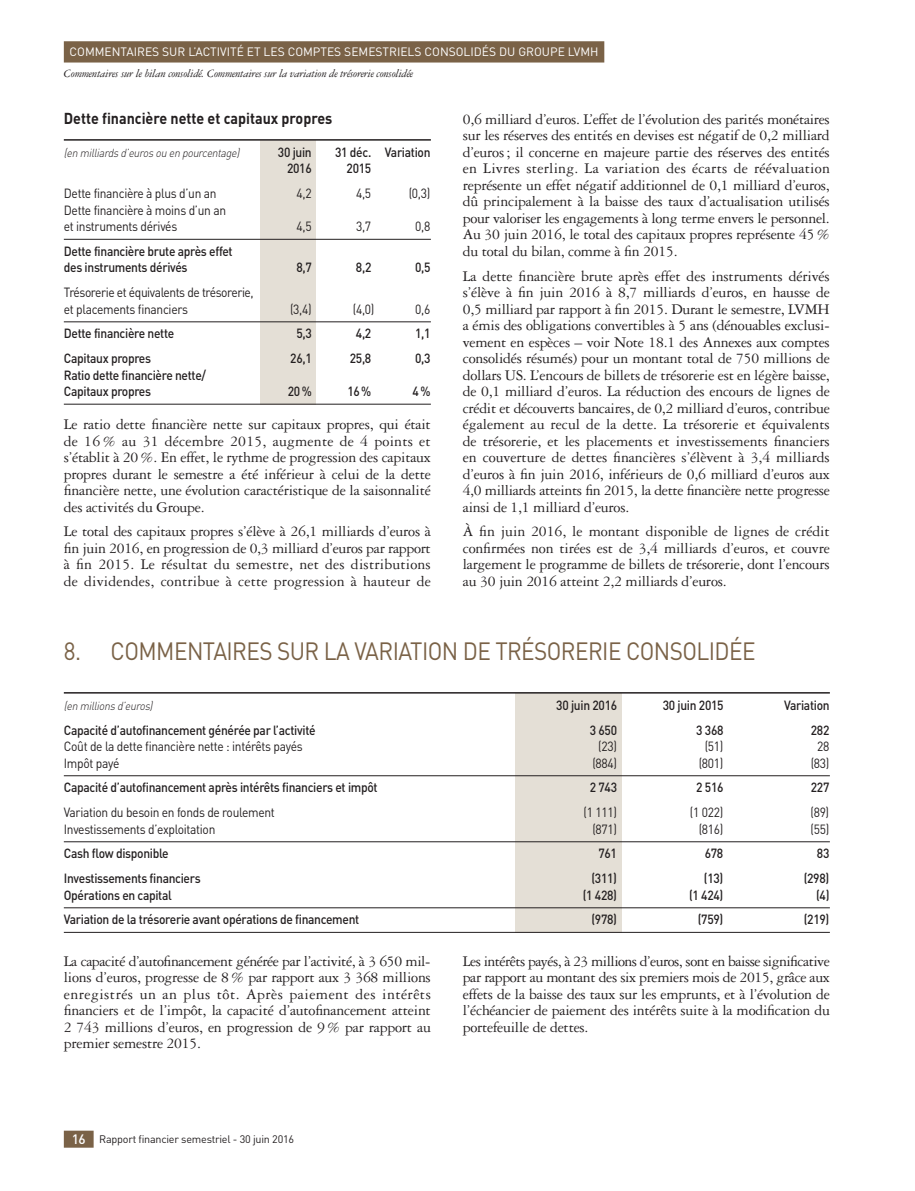
<style>
.page{position:relative;width:915px;height:1191px;background:#fff}
.page>*{position:absolute;margin:0;border:0;box-sizing:border-box;transform-origin:0 0}
.t1{font:24.75px "DIN";letter-spacing:-.025em;color:#7a6247;scale:.91 1}
.t2{font:15.75px/16.5px "Garamond 3 LT Std";letter-spacing:-.015em;color:#231f20;text-align:justify}
.t3{font:700 15.6px "DIN";color:#231f20;scale:.91 1}
.t4{font:500 13.2px/16.5px "DIN";letter-spacing:-.025em;color:#231f20;scale:.91 1}
.t5{font:13.2px/16.5px "DIN";letter-spacing:-.025em;color:#231f20;scale:.91 1}
.t6{font:italic 12px "Garamond 3 LT Std";letter-spacing:-.02em;color:#231f20}
.t7{font:12px "DIN";color:#fff}
.t8{font:italic 300 11.55px "DIN";color:#231f20;scale:.91 1}
.t9{font:10.8px "DIN";letter-spacing:-.02em;color:#231f20}
.s1{font-weight:500;font-size:13.5px;color:#fff}
</style>
<div class="page">
<div style="left:514px;top:693px;width:107px;height:239px;background:#e4dfd6"></div>
<div style="left:260px;top:140px;width:56px;height:264px;background:#e4dfd6"></div>
<hr style="left:64px;top:692px;width:765px;height:1px;background:#231f20">
<hr style="left:64px;top:775px;width:765px;height:1px;background:#231f20">
<hr style="left:64px;top:841px;width:765px;height:1px;background:#231f20">
<hr style="left:64px;top:907px;width:765px;height:1px;background:#231f20">
<hr style="left:64px;top:932px;width:765px;height:1px;background:#231f20">
<hr style="left:64px;top:139px;width:367px;height:2px;background:#231f20">
<hr style="left:64px;top:239px;width:367px;height:1px;background:#231f20">
<hr style="left:64px;top:321px;width:367px;height:1px;background:#231f20">
<hr style="left:64px;top:404px;width:367px;height:1px;background:#231f20">
<div style="left:64px;top:41px;width:540px;height:22px;background:#7a6247"></div>
<div style="left:64px;top:1130px;width:30px;height:17px;background:#7a6247"></div>
<p class="t7" style="left:70px;top:47px;width:530px">COMMENTAIRES SUR L’ACTIVITÉ ET LES COMPTES SEMESTRIELS CONSOLIDÉS DU GROUPE LVMH</p>
<p class="t6" style="left:64px;top:69px;width:351px">Commentaires sur le bilan consolidé. Commentaires sur la variation de trésorerie consolidée</p>
<p class="t3" style="left:64px;top:113px;width:296px">Dette financière nette et capitaux propres</p>
<p class="t8" style="left:64px;top:149px;width:197px">(en milliards d’euros ou en pourcentage)</p>
<p class="t4" style="left:278px;top:145px;width:39px">30 juin</p>
<p class="t4" style="left:335px;top:145px;width:106px">31 déc. Variation</p>
<p class="t4" style="left:287px;top:162px;width:29px">20 16</p>
<p class="t4" style="left:346px;top:162px;width:29px">20 15</p>
<p class="t5" style="left:64px;top:187px;width:169px">Dette financière à plus d’un an</p>
<p class="t5" style="left:296px;top:187px;width:18px">4,2</p>
<p class="t5" style="left:356px;top:187px;width:18px">4,5</p>
<p class="t5" style="left:408px;top:187px;width:25px">(0,3)</p>
<p class="t5" style="left:64px;top:203px;width:180px">Dette financière à moins d’un an et instruments dérivés</p>
<p class="t5" style="left:296px;top:220px;width:18px">4,5</p>
<p class="t5" style="left:356px;top:220px;width:18px">3,7</p>
<p class="t5" style="left:415px;top:220px;width:18px">0,8</p>
<p class="t4" style="left:64px;top:244px;width:187px">Dette financière brute après effet des instruments dérivés</p>
<p class="t5" style="left:64px;top:286px;width:210px">Trésorerie et équivalents de trésorerie, et placements financiers</p>
<p class="t4" style="left:296px;top:261px;width:18px">8,7</p>
<p class="t4" style="left:356px;top:261px;width:18px">8,2</p>
<p class="t4" style="left:415px;top:261px;width:18px">0,5</p>
<p class="t5" style="left:290px;top:302px;width:25px">(3,4)</p>
<p class="t5" style="left:353px;top:302px;width:25px">(4,0)</p>
<p class="t5" style="left:415px;top:302px;width:18px">0,6</p>
<p class="t4" style="left:64px;top:327px;width:123px">Dette financière nette</p>
<p class="t4" style="left:296px;top:327px;width:18px">5,3</p>
<p class="t4" style="left:356px;top:327px;width:18px">4,2</p>
<p class="t4" style="left:415px;top:327px;width:18px">1,1</p>
<p class="t4" style="left:64px;top:351px;width:97px">Capitaux propres</p>
<p class="t4" style="left:290px;top:351px;width:25px">26,1</p>
<p class="t4" style="left:350px;top:351px;width:25px">25,8</p>
<p class="t4" style="left:415px;top:351px;width:18px">0,3</p>
<p class="t4" style="left:64px;top:368px;width:158px">Ratio dette financière nette /<br>Capitaux propres</p>
<p class="t4" style="left:288px;top:384px;width:28px">20 %</p>
<p class="t4" style="left:347px;top:384px;width:28px">16 %</p>
<p class="t4" style="left:412px;top:384px;width:21px">4 %</p>
<p class="t2" style="left:64px;top:417px;width:368px">Le ratio dette financière nette sur capitaux propres, qui était de 16 % au 31 décembre 2015, augmente de 4 points et s’établit à 20 %. En effet, le rythme de progression des capitaux propres durant le semestre a été inférieur à celui de la dette financière nette, une évolution caractéristique de la saisonnalité des activités du Groupe.</p>
<p class="t2" style="left:64px;top:525px;width:368px">Le total des capitaux propres s’élève à 26,1 milliards d’euros à fin juin 2016, en progression de 0,3 milliard d’euros par rapport à fin 2015. Le résultat du semestre, net des distributions de dividendes, contribue à cette progression à hauteur de</p>
<p class="t2" style="left:462px;top:112px;width:368px">0,6 milliard d’euros. L’effet de l’évolution des parités monétaires sur les réserves des entités en devises est négatif de 0,2 milliard d’euros ; il concerne en majeure partie des réserves des entités en Livres sterling. La variation des écarts de réévaluation représente un effet négatif additionnel de 0,1 milliard d’euros, dû principalement à la baisse des taux d’actualisation utilisés pour valoriser les engagements à long terme envers le personnel.<br>Au 30 juin 2016, le total des capitaux propres représente 45 % du total du bilan, comme à fin 2015.</p>
<p class="t2" style="left:462px;top:269px;width:368px">La dette financière brute après effet des instruments dérivés s’élève à fin juin 2016 à 8,7 milliards d’euros, en hausse de 0,5 milliard par rapport à fin 2015. Durant le semestre, LVMH a émis des obligations convertibles à 5 ans (dénouables exclusi - vement en espèces – voir Note 18.1 des Annexes aux comptes consolidés résumés) pour un montant total de 750 millions de dollars US. L’encours de billets de trésorerie est en légère baisse, de 0,1 milliard d’euros. La réduction des encours de lignes de crédit et découverts bancaires, de 0,2 milliard d’euros, contribue également au recul de la dette. La trésorerie et équivalents de trésorerie, et les placements et investissements financiers en couverture de dettes financières s’élèvent à 3,4 milliards d’euros à fin juin 2016, inférieurs de 0,6 milliard d’euros aux 4,0 milliards atteints fin 2015, la dette financière nette progresse ainsi de 1,1 milliard d’euros.</p>
<p class="t2" style="left:462px;top:525px;width:368px">À fin juin 2016, le montant disponible de lignes de crédit confirmées non tirées est de 3,4 milliards d’euros, et couvre largement le programme de billets de trésorerie, dont l’encours au 30 juin 2016 atteint 2,2 milliards d’euros.</p>
<h1 class="t1" style="left:64px;top:642px;width:761px">8. COMMENTAIRES SUR LA VARIATION DE TRÉSORERIE CONSOLIDÉE</h1>
<p class="t8" style="left:64px;top:701px;width:101px">(en millions d’euros)</p>
<p class="t4" style="left:556px;top:698px;width:68px">30 juin 2016</p>
<p class="t4" style="left:662px;top:698px;width:68px">30 juin 2015</p>
<p class="t4" style="left:783px;top:698px;width:52px">Variation</p>
<p class="t4" style="left:64px;top:723px;width:278px">Capacité d’autofinancement générée par l’activité</p>
<p class="t4" style="left:589px;top:723px;width:31px">3 650</p>
<p class="t4" style="left:696px;top:723px;width:31px">3 368</p>
<p class="t4" style="left:810px;top:723px;width:22px">282</p>
<p class="t5" style="left:64px;top:739px;width:264px">Coût de la dette financière nette : intérêts payés</p>
<p class="t5" style="left:598px;top:739px;width:22px">(23)</p>
<p class="t5" style="left:704px;top:739px;width:22px">(51)</p>
<p class="t5" style="left:816px;top:739px;width:15px">28</p>
<p class="t5" style="left:64px;top:756px;width:62px">Impôt payé</p>
<p class="t5" style="left:592px;top:756px;width:29px">(884)</p>
<p class="t5" style="left:698px;top:756px;width:29px">(801)</p>
<p class="t5" style="left:810px;top:756px;width:22px">(83)</p>
<p class="t4" style="left:64px;top:780px;width:346px">Capacité d’autofinancement après intérêts financiers et impôt</p>
<p class="t4" style="left:589px;top:780px;width:31px">2 743</p>
<p class="t4" style="left:696px;top:780px;width:31px">2 516</p>
<p class="t4" style="left:810px;top:780px;width:22px">227</p>
<p class="t5" style="left:64px;top:805px;width:233px">Variation du besoin en fonds de roulement</p>
<p class="t5" style="left:583px;top:805px;width:38px">(1 111)</p>
<p class="t5" style="left:689px;top:805px;width:38px">(1 022)</p>
<p class="t5" style="left:810px;top:805px;width:22px">(89)</p>
<p class="t5" style="left:64px;top:822px;width:168px">Investissements d’exploitation</p>
<p class="t5" style="left:592px;top:822px;width:29px">(871)</p>
<p class="t5" style="left:698px;top:822px;width:29px">(816)</p>
<p class="t5" style="left:810px;top:822px;width:22px">(55)</p>
<p class="t4" style="left:64px;top:846px;width:117px">Cash flow disponible</p>
<p class="t4" style="left:598px;top:846px;width:22px">761</p>
<p class="t4" style="left:704px;top:846px;width:22px">678</p>
<p class="t4" style="left:816px;top:846px;width:15px">83</p>
<p class="t4" style="left:64px;top:871px;width:152px">Investissements financiers</p>
<p class="t4" style="left:591px;top:871px;width:30px">(311)</p>
<p class="t4" style="left:703px;top:871px;width:23px">(13)</p>
<p class="t4" style="left:803px;top:871px;width:30px">(298)</p>
<p class="t4" style="left:64px;top:888px;width:120px">Opérations en capital</p>
<p class="t4" style="left:582px;top:888px;width:39px">(1 428)</p>
<p class="t4" style="left:688px;top:888px;width:39px">(1 424)</p>
<p class="t4" style="left:815px;top:888px;width:16px">(4)</p>
<p class="t4" style="left:64px;top:912px;width:326px">Variation de la trésorerie avant opérations de financement</p>
<p class="t4" style="left:591px;top:912px;width:30px">(978)</p>
<p class="t4" style="left:697px;top:912px;width:30px">(759)</p>
<p class="t4" style="left:803px;top:912px;width:30px">(219)</p>
<p class="t2" style="left:64px;top:954px;width:368px">La capacité d’autofinancement générée par l’activité, à 3 650 mil - lions d’euros, progresse de 8 % par rapport aux 3 368 millions enregistrés un an plus tôt. Après paiement des intérêts financiers et de l’impôt, la capacité d’autofinancement atteint 2 743 millions d’euros, en progression de 9 % par rapport au premier semestre 2015.</p>
<p class="t2" style="left:462px;top:954px;width:368px">Les intérêts payés, à 23 millions d’euros, sont en baisse significative par rapport au montant des six premiers mois de 2015, grâce aux effets de la baisse des taux sur les emprunts, et à l’évolution de l’échéancier de paiement des intérêts suite à la modification du portefeuille de dettes.</p>
<p class="t9" style="left:72px;top:1135px;width:224px"><span class="s1">16</span> Rapport financier semestriel - 30 juin 2016</p>
</div>
